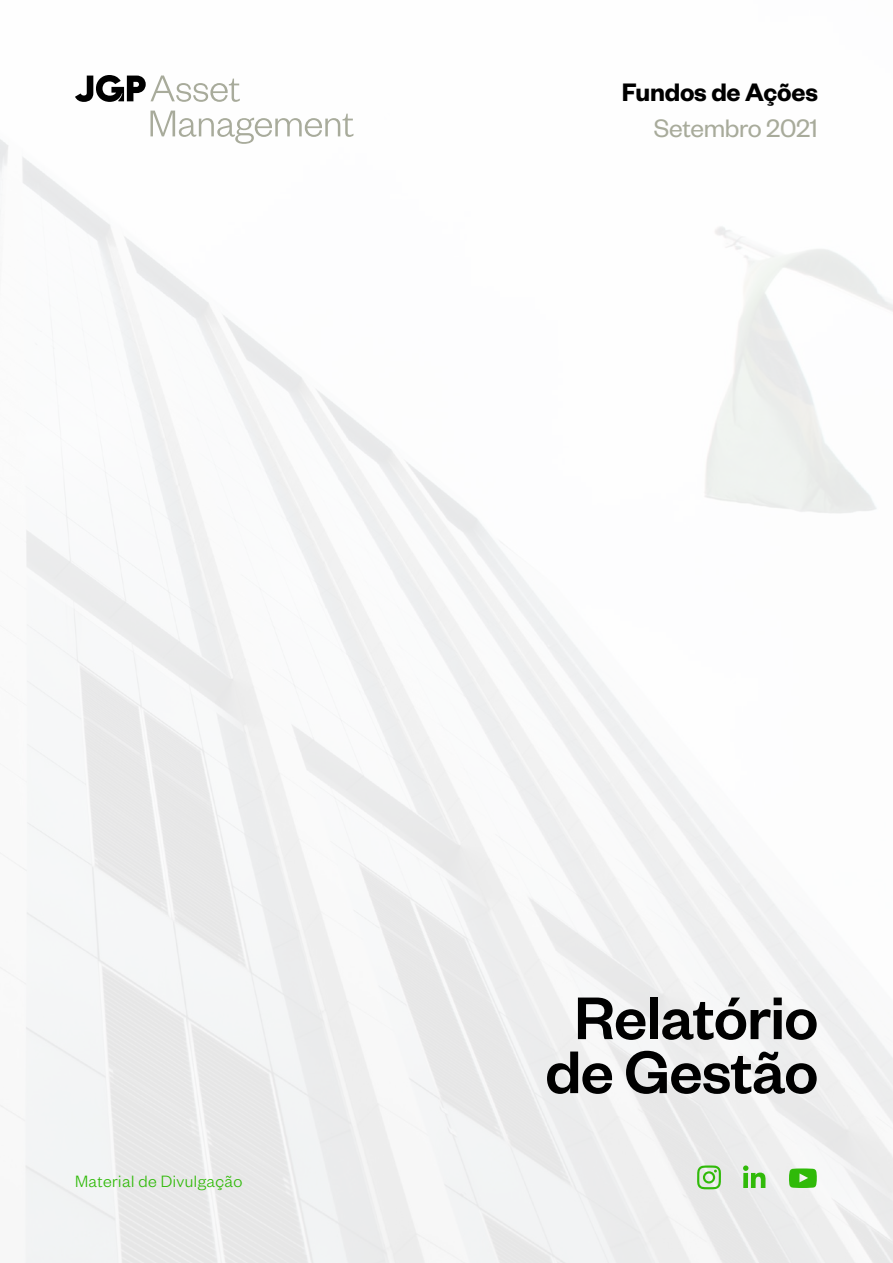
<style>
.page{position:relative;width:893px;height:1263px;background:#fff}
.page>*{position:absolute;margin:0;border:0;box-sizing:border-box;transform-origin:0 0}
.t1{font:500 66px/54px "Founders Grotesk";letter-spacing:-.01em;color:#000;text-align:center}
.t2{font:600 27.75px "Founders Grotesk";letter-spacing:-.01em;color:#000}
.t3{font:27.75px "Founders Grotesk";letter-spacing:-.01em;color:#a8ab9b}
.t4{font:300 18px "Founders Grotesk";letter-spacing:.025em;color:#30ba09}
</style>
<div class="page">
<svg style="left:75px;top:75px;width:165px;height:27px"></svg>
<svg style="left:150px;top:111px;width:203px;height:33px"></svg>
<svg style="left:697px;top:1165px;width:24px;height:24px"></svg>
<svg style="left:743px;top:1165px;width:22px;height:23px"></svg>
<svg style="left:788px;top:1168px;width:29px;height:20px"></svg>
<h2 class="t2" style="left:622px;top:75px;width:198px">Fundos de Ações</h2>
<h2 class="t3" style="left:654px;top:111px;width:166px">Setembro 2021</h2>
<p class="t4" style="left:75px;top:1170px;width:169px">Material de Divulgação</p>
<h1 class="t1" style="left:545px;top:988px;width:274px">Relatório de Gestão</h1>
</div>
